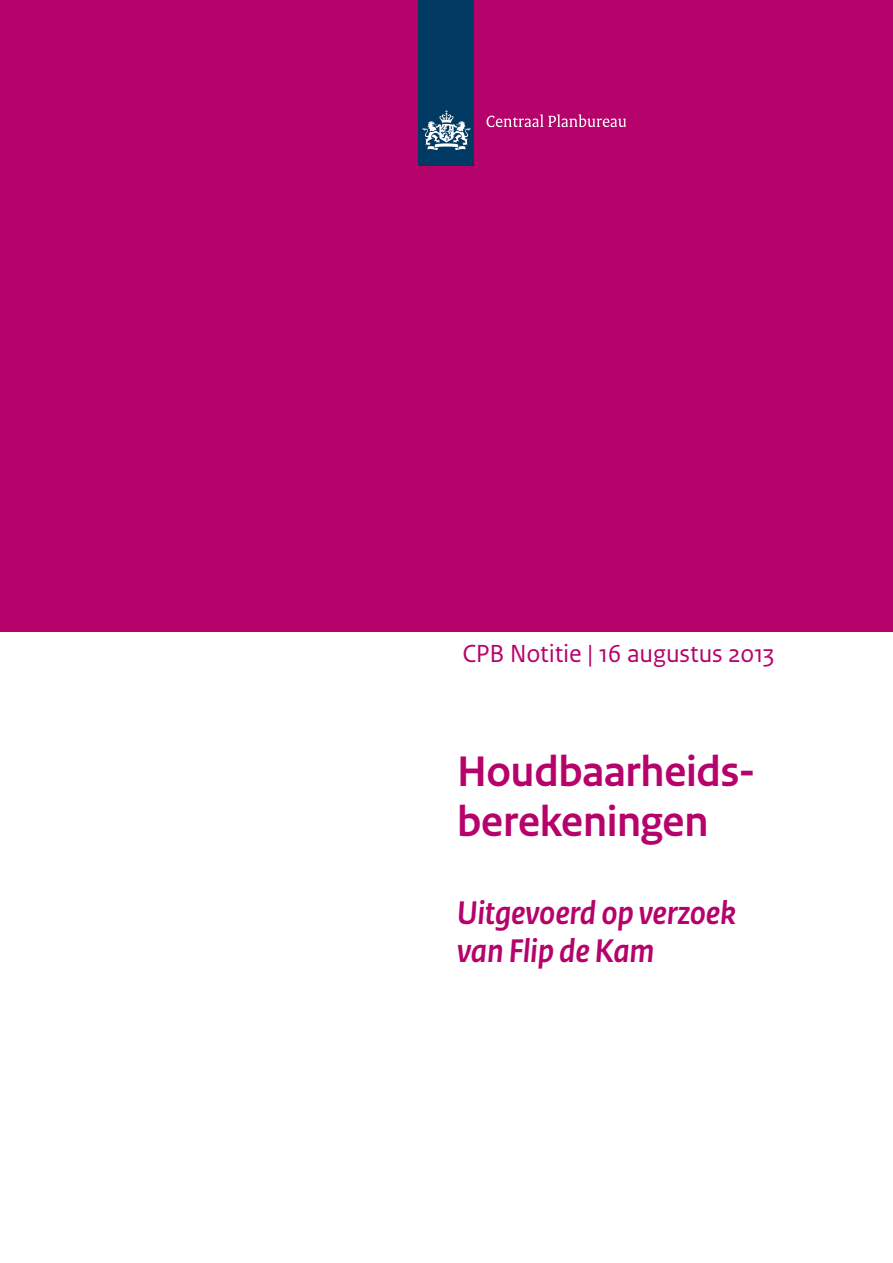
<style>
.page{position:relative;width:893px;height:1263px;background:#fff}
.page>*{position:absolute;margin:0;border:0;box-sizing:border-box;transform-origin:0 0}
.t1{font:700 45px/49.2px "Rijksoverheid Sans Heading";letter-spacing:-.005em;color:#b6036c}
.t2{font:italic 700 34.5px/38.7px "Rijksoverheid Sans Heading";letter-spacing:-.005em;color:#b6036c}
.t3{font:26.1px "Rijksoverheid Sans Text";letter-spacing:-.005em;color:#b6036c}
</style>
<div class="page">
<div style="left:0;top:0;width:893px;height:631px;background:#b6036c"></div>
<div style="left:419px;top:0;width:55px;height:166px;background:#003a62"></div>
<svg style="left:423px;top:110px;width:47px;height:40px"></svg>
<svg style="left:487px;top:114px;width:139px;height:13px"></svg>
<p class="t3" style="left:462px;top:639px;width:313px">CPB Notitie | 16 augustus 2013</p>
<h1 class="t1" style="left:457px;top:748px;width:300px">Houdbaarheids&shy;berekeningen</h1>
<p class="t2" style="left:457px;top:894px;width:280px">Uitgevoerd op verzoek van Flip de Kam</p>
</div>
